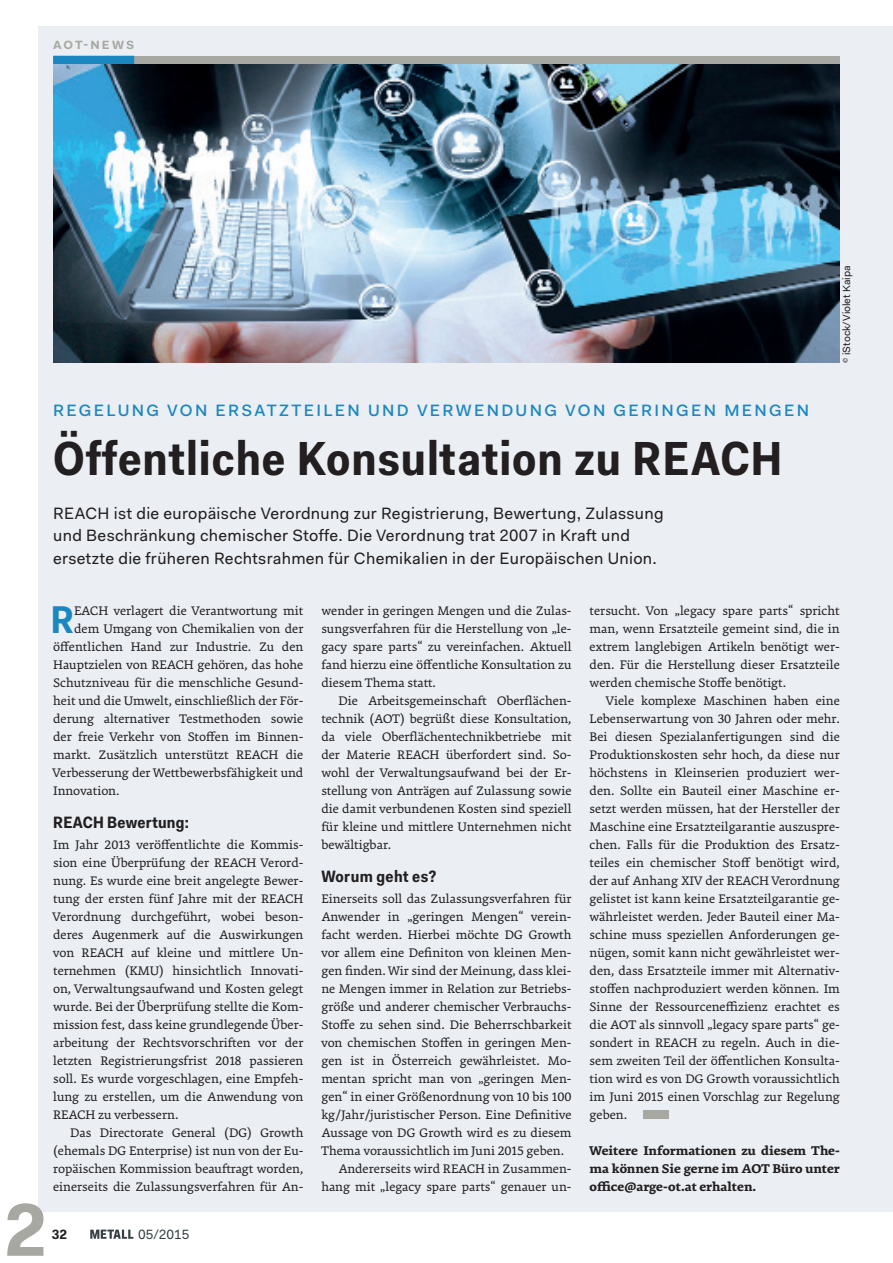
<style>
.page{position:relative;width:893px;height:1263px;background:#fff}
.page>*{position:absolute;margin:0;border:0;box-sizing:border-box;transform-origin:0 0}
._03_TT_Titel_32pt{font:700 48px "Fakt Sm Con Pro";letter-spacing:.02em;color:#231f20}
._02_GS_Initial_orang{font:700 38.85px "Fakt Sm Con Pro";color:#1b87c1}
._03_VS_Vorspann{font:16.5px/22.5px "Fakt Pro";letter-spacing:.02em;color:#231f20}
._03_DZ_Dachzeile{font:500 16.5px "Fakt Pro";letter-spacing:.14em;color:#1b87c1}
._02_ZW_Zwischentitel{font:700 16.5px "Fakt Sm Con Pro";letter-spacing:.01em;color:#231f20}
._02_GS{font:13.5px/18px "Premiera";color:#231f20;text-align:justify}
._02_GS_ohneEZ_Kopie{font:13.5px/18px "Premiera";color:#231f20;text-align:justify}
._02_GS_ohneEZ{font:13.5px/18px "Premiera";color:#231f20;text-align:justify}
._02_GS_Initial_orang-2{font:13.5px "Premiera";color:#231f20}
._02_GS_ohneEZ-2{font:700 13.5px/18px "Premiera";color:#231f20;text-align:justify}
.t1{font:13.5px "Fakt Pro";color:#353f44}
.t2{font:700 13.5px "Fakt Pro";color:#231f20}
.t3{font:700 12px "Fakt Pro";letter-spacing:.17em;color:#a8a8a2}
._01_BC_Credit{font:10.5px "Fakt Pro";color:#231f20}
.s1{font-family:"Rotis Serif Std"}
</style>
<div class="page">
<div style="left:38px;top:26px;width:855px;height:1186px;background:#ebeff3"></div>
<div style="left:53px;top:56px;width:787px;height:8px;background:#a8a8a2"></div>
<div style="left:53px;top:56px;width:81px;height:8px;background:#1b87c1"></div>
<svg style="left:90px;top:1229px;width:43px;height:10px"></svg>
<div style="left:644px;top:1110px;width:25px;height:9px;background:#a8a8a2"></div>
<svg style="left:7px;top:1203px;width:36px;height:53px"></svg>
<img style="left:53px;top:65px;width:787px;height:298px">
<p class="t3" style="left:53px;top:37px;width:83px">AOT-NEWS</p>
<p class="_01_BC_Credit" style="left:839px;top:363px;width:98px;rotate:-90deg"><span class="s1">©</span> iStock/Violet Kaipa</p>
<p class="_03_DZ_Dachzeile" style="left:53px;top:400px;width:758px">REGELUNG VON ERSATZTEILEN UND VERWENDUNG VON GERINGEN MENGEN</p>
<p class="_03_TT_Titel_32pt" style="left:53px;top:426px;width:731px">Öffentliche Konsultation zu REACH</p>
<p class="_03_VS_Vorspann" style="left:53px;top:502px;width:612px">REACH ist die europäische Verordnung zur Registrierung, Bewertung, Zulassung und Beschränkung chemischer Stoffe. Die Verordnung trat 2007 in Kraft und ersetzte die früheren Rechtsrahmen für Chemikalien in der Europäischen Union.</p>
<p class="_02_GS_Initial_orang" style="left:51px;top:593px;width:25px">R</p>
<p class="_02_GS_Initial_orang-2" style="left:74px;top:602px;width:231px">EACH verlagert die Verantwortung mit</p>
<p class="_02_GS" style="left:590px;top:601px;width:252px">tersucht. Von „legacy spare parts“ spricht man, wenn Ersatzteile gemeint sind, die in extrem langlebigen Artikeln benötigt wer&shy;den. Für die Herstellung dieser Ersatzteile werden chemische Stoffe benötigt.</p>
<p class="_02_GS" style="left:590px;top:691px;width:252px;text-indent:17px">Viele komplexe Maschinen haben eine Lebenserwartung von 30 Jahren oder mehr.<br>Bei diesen Spezialanfertigungen sind die Produktionskosten sehr hoch, da diese nur höchstens in Kleinserien produziert wer&shy;den. Sollte ein Bauteil einer Maschine er&shy;setzt werden müssen, hat der Hersteller der Maschine eine Ersatzteilgarantie auszuspre&shy;chen. Falls für die Produktion des Ersatz&shy;teiles ein chemischer Stoff benötigt wird, der auf Anhang XIV der REACH Verordnung gelistet ist kann keine Ersatzteilgarantie ge&shy;währleistet werden. Jeder Bauteil einer Ma&shy;schine muss speziellen Anforderungen ge&shy;nügen, somit kann nicht gewährleistet wer&shy;den, dass Ersatzteile immer mit Alternativ&shy;stoffen nachproduziert werden können. Im Sinne der Ressourceneffizienz erachtet es die AOT als sinnvoll „legacy spare parts“ ge&shy;sondert in REACH zu regeln. Auch in die&shy;sem zweiten Teil der öffentlichen Konsulta&shy;tion wird es von DG Growth voraussichtlich im Juni 2015 einen Vorschlag zur Regelung geben.</p>
<p class="_02_GS_ohneEZ-2" style="left:590px;top:1141px;width:252px">Weitere Informationen zu diesem The&shy;ma können Sie gerne im AOT Büro unter office@arge-ot.at erhalten.</p>
<p class="_02_GS" style="left:321px;top:601px;width:252px">wender in geringen Mengen und die Zulas&shy;sungsverfahren für die Herstellung von „le&shy;gacy spare parts“ zu vereinfachen. Aktuell fand hierzu eine öffentliche Konsultation zu diesem Thema statt.</p>
<p class="_02_GS" style="left:321px;top:691px;width:252px;text-indent:17px">Die Arbeitsgemeinschaft Oberflächen&shy;technik (AOT) begrüßt diese Konsultation, da viele Oberflächentechnikbetriebe mit der Materie REACH überfordert sind. So&shy;wohl der Verwaltungsaufwand bei der Er&shy;stellung von Anträgen auf Zulassung sowie die damit verbundenen Kosten sind speziell für kleine und mittlere Unternehmen nicht bewältigbar.</p>
<p class="_02_ZW_Zwischentitel" style="left:321px;top:865px;width:116px">Worum geht es?</p>
<p class="_02_GS_ohneEZ" style="left:321px;top:889px;width:252px">Einerseits soll das Zulassungsverfahren für Anwender in „geringen Mengen“ verein&shy;facht werden. Hierbei möchte DG Growth vor allem eine Definiton von kleinen Men&shy;gen finden. Wir sind der Meinung, dass klei&shy;ne Mengen immer in Relation zur Betriebs&shy;größe und anderer chemischer Verbrauchs-Stoffe zu sehen sind. Die Beherrschbarkeit von chemischen Stoffen in geringen Men&shy;gen ist in Österreich gewährleistet. Mo&shy;mentan spricht man von „geringen Men&shy;gen“ in einer Größenordnung von 10 bis 100 kg/Jahr/juristischer Person. Eine Definitive Aussage von DG Growth wird es zu diesem Thema voraussichtlich im Juni 2015 geben.</p>
<p class="_02_GS" style="left:321px;top:1159px;width:252px;text-align:right">Andererseits wird REACH in Zusammen&shy;hang mit „legacy spare parts“ genauer un-</p>
<p class="_02_GS_Initial_orang-2" style="left:74px;top:620px;width:231px">dem Umgang von Chemikalien von der</p>
<p class="_02_GS_Initial_orang-2" style="left:53px;top:638px;width:252px">öffentlichen Hand zur Industrie. Zu den</p>
<p class="_02_GS_Initial_orang-2" style="left:53px;top:656px;width:252px">Hauptzielen von REACH gehören, das hohe</p>
<p class="_02_GS_Initial_orang-2" style="left:53px;top:674px;width:252px">Schutzniveau für die menschliche Gesund-</p>
<p class="_02_GS_Initial_orang-2" style="left:53px;top:692px;width:252px">heit und die Umwelt, einschließlich der För-</p>
<p class="_02_GS_Initial_orang-2" style="left:53px;top:710px;width:252px">derung alternativer Testmethoden sowie</p>
<p class="_02_GS_Initial_orang-2" style="left:53px;top:728px;width:252px">der freie Verkehr von Stoffen im Binnen-</p>
<p class="_02_GS_Initial_orang-2" style="left:53px;top:746px;width:252px">markt. Zusätzlich unterstützt REACH die</p>
<p class="_02_GS_Initial_orang-2" style="left:53px;top:764px;width:252px">Verbesserung der Wettbewerbsfähigkeit und</p>
<p class="_02_GS_Initial_orang-2" style="left:53px;top:782px;width:68px">Innovation.</p>
<p class="_02_ZW_Zwischentitel" style="left:53px;top:811px;width:137px">REACH Bewertung:</p>
<p class="_02_GS_ohneEZ_Kopie" style="left:53px;top:835px;width:252px">Im Jahr 2013 veröffentlichte die Kommis&shy;sion eine Überprüfung der REACH Verord&shy;nung. Es wurde eine breit angelegte Bewer&shy;tung der ersten fünf Jahre mit der REACH Verordnung durchgeführt, wobei beson&shy;deres Augenmerk auf die Auswirkungen von REACH auf kleine und mittlere Un&shy;ternehmen (KMU) hinsichtlich Innovati&shy;on, Verwaltungsaufwand und Kosten gelegt wurde. Bei der Überprüfung stellte die Kom&shy;mission fest, dass keine grundlegende Über&shy;arbeitung der Rechtsvorschriften vor der letzten Registrierungsfrist 2018 passieren soll. Es wurde vorgeschlagen, eine Empfeh&shy;lung zu erstellen, um die Anwendung von REACH zu verbessern.</p>
<p class="_02_GS" style="left:53px;top:1123px;width:252px;text-indent:17px">Das Directorate General (DG) Growth (ehemals DG Enterprise) ist nun von der Eu&shy;ropäischen Kommission beauftragt worden, einerseits die Zulassungsverfahren für An-</p>
<p class="t2" style="left:52px;top:1225px;width:17px">32</p>
<p class="t1" style="left:138px;top:1225px;width:53px">05/2015</p>
</div>
